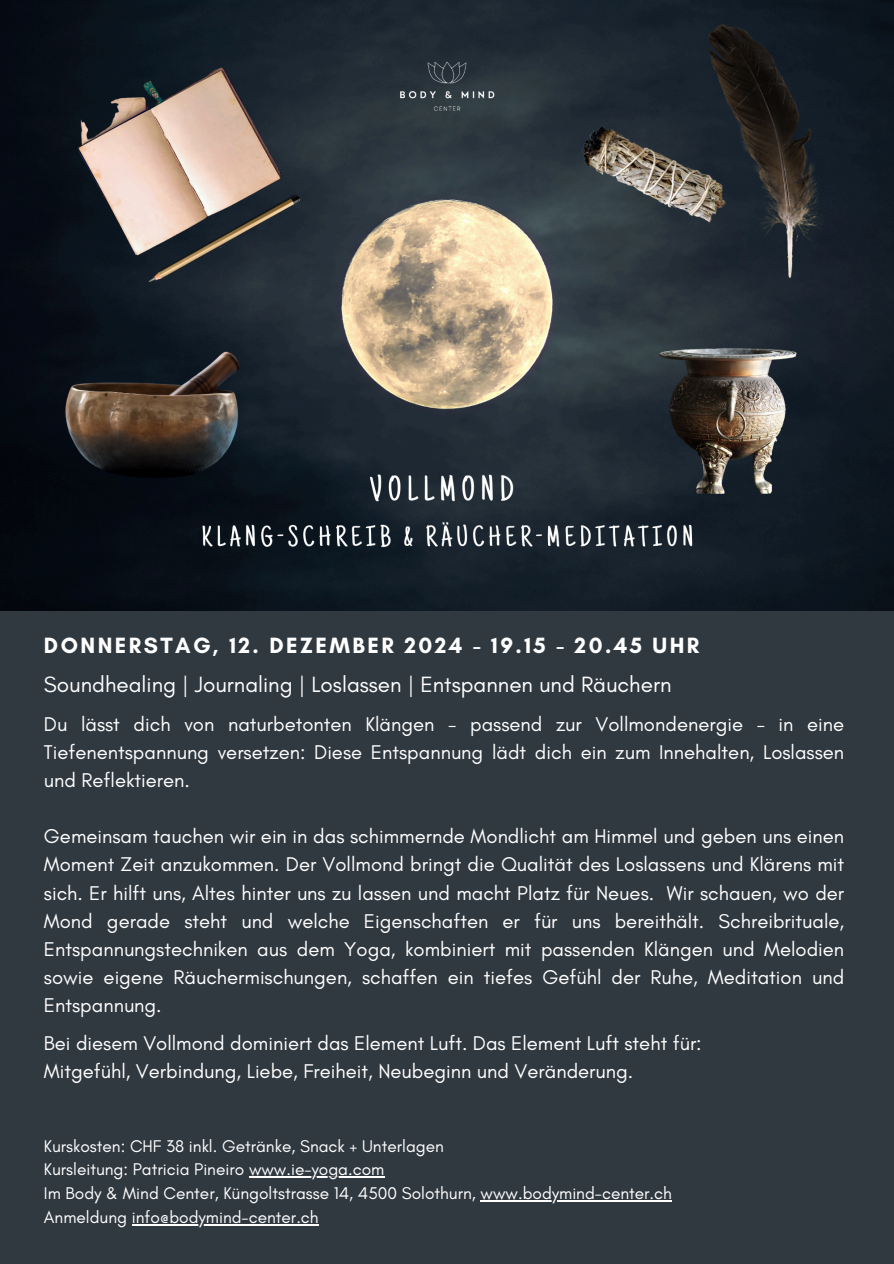
<style>
.page{position:relative;width:894px;height:1264px;background:#fff}
.page>*{position:absolute;margin:0;border:0;box-sizing:border-box;transform-origin:0 0}
.t1{font:22.5px/39.3px "Glacial Indifference";color:#fff}
.t2{font:20.25px/28.2px "Glacial Indifference";color:#fff;text-align:justify}
.t3{font:17.25px/23.7px "Glacial Indifference";color:#fff}
.s1{font-weight:700}
</style>
<div class="page">
<div style="left:0;top:0;width:893px;height:1263px;background:#313940"></div>
<img style="left:0;top:0;width:893px;height:610px">
<hr style="left:249px;top:1176px;width:135px;height:1px;background:#fff">
<hr style="left:480px;top:1200px;width:191px;height:1px;background:#fff">
<hr style="left:132px;top:1223px;width:186px;height:2px;background:#fff">
<h1 class="t1" style="left:44px;top:625px;width:656px"><span class="s1">DONNERSTAG, 12. DEZEMBER 2024 - 19.15 - 20.45 UHR<br></span>Soundhealing | Journaling | Loslassen | Entspannen und Räuchern</h1>
<h2 class="t2" style="left:44px;top:709px;width:801px">Du lässt dich von naturbetonten Klängen - passend zur Vollmondenergie - in eine Tiefenentspannung versetzen: Diese Entspannung lädt dich ein zum Innehalten, Loslassen und Reflektieren.</h2>
<h2 class="t2" style="left:44px;top:822px;width:801px">Gemeinsam tauchen wir ein in das schimmernde Mondlicht am Himmel und geben uns einen Moment Zeit anzukommen. Der Vollmond bringt die Qualität des Loslassens und Klärens mit sich. Er hilft uns, Altes hinter uns zu lassen und macht Platz für Neues. Wir schauen, wo der Mond gerade steht und welche Eigenschaften er für uns bereithält. Schreibrituale, Entspannungstechniken aus dem Yoga, kombiniert mit passenden Klängen und Melodien sowie eigene Räuchermischungen, schaffen ein tiefes Gefühl der Ruhe, Meditation und Entspannung.</h2>
<h2 class="t2" style="left:44px;top:1029px;width:659px">Bei diesem Vollmond dominiert das Element Luft. Das Element Luft steht für:<br>Mitgefühl, Verbindung, Liebe, Freiheit, Neubeginn und Veränderung.</h2>
<p class="t3" style="left:44px;top:1133px;width:401px">Kurskosten: CHF 38 inkl. Getränke, Snack + Unterlagen</p>
<p class="t3" style="left:44px;top:1157px;width:342px">Kursleitung: Patricia Pineiro www.ie-yoga.com</p>
<p class="t3" style="left:44px;top:1181px;width:629px">Im Body &amp; Mind Center, Küngoltstrasse 14, 4500 Solothurn, www.bodymind-center.ch<br>Anmeldung info@bodymind-center.ch</p>
</div>
